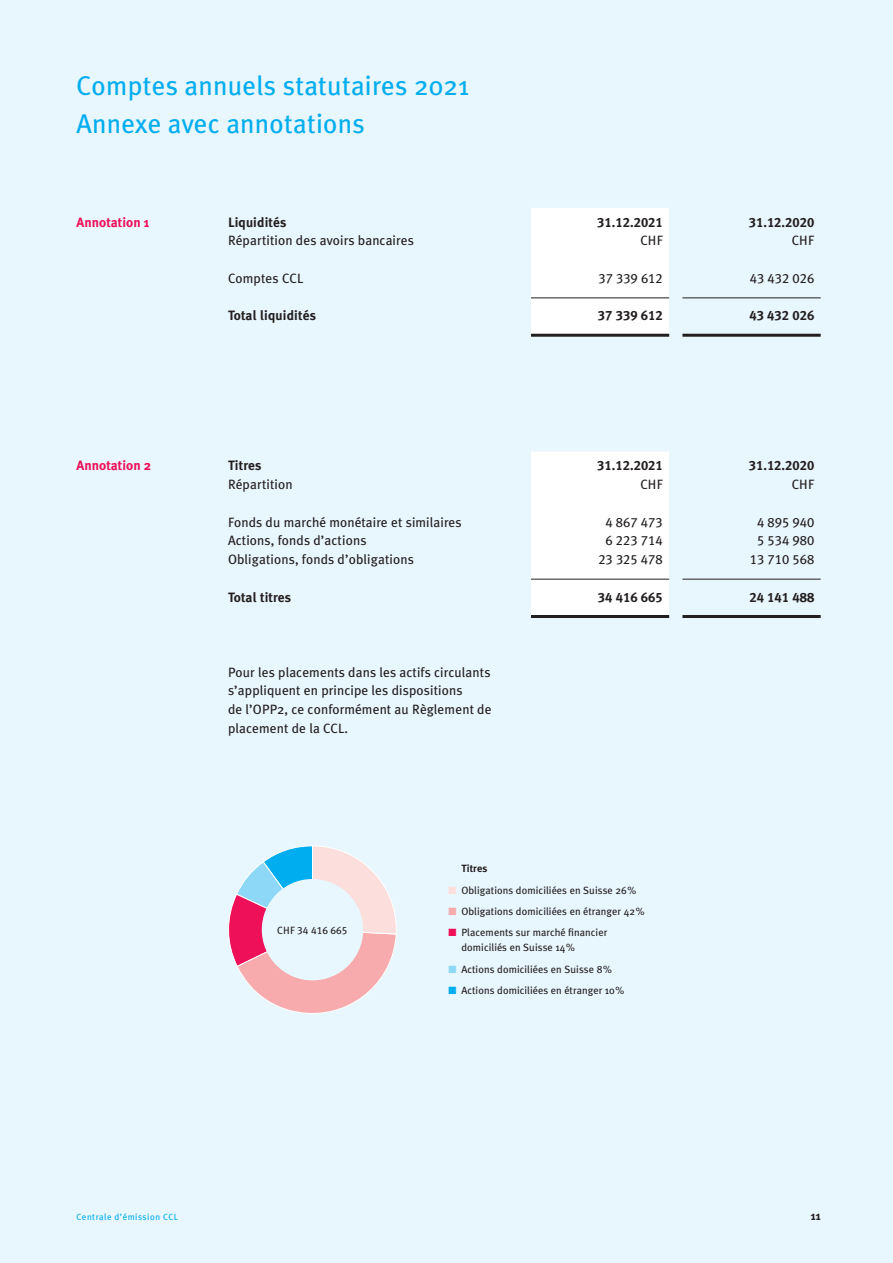
<style>
.page{position:relative;width:893px;height:1263px;background:#e8f6fd}
.page>*{position:absolute;margin:0;border:0;box-sizing:border-box;transform-origin:0 0}
.t1{font:27px/37.5px "Meta Plus";letter-spacing:.01em;color:#00aeef}
.t2{font:13.5px/18.8px "Meta Plus";letter-spacing:.01em;color:#231f20}
.t3{font:13.5px "Meta Plus Bold Caps";letter-spacing:.005em;color:#231f20}
.t4{font:13.5px "Meta Plus Book Caps";letter-spacing:.005em;color:#231f20}
.t5{font:700 13.5px "Meta Plus";letter-spacing:.01em;color:#231f20}
.t6{font:700 13.5px "Meta Plus";letter-spacing:.005em;color:#ee1059}
.t7{font:700 12px "Meta Plus";color:#231f20}
.t8{font:10.5px/15px "Meta Plus";letter-spacing:.01em;color:#231f20}
.t9{font:10.5px "Meta Plus Book Caps";letter-spacing:.005em;color:#231f20}
.t10{font:700 10.5px "Meta Plus";letter-spacing:.01em;color:#231f20}
.t11{font:9px "Meta Plus";letter-spacing:.055em;color:#00aeef}
.s1{color:#fcdedb}
.s2{color:#f8abad}
.s3{color:#ee1059}
.s4{color:#8dd7f7}
.s5{color:#00aeef}
</style>
<div class="page">
<div style="left:531px;top:208px;width:138px;height:126px;background:#fff"></div>
<hr style="left:531px;top:297px;width:138px;height:1px;background:#231f20">
<hr style="left:682px;top:297px;width:139px;height:1px;background:#231f20">
<hr style="left:531px;top:334px;width:138px;height:3px;background:#231f20">
<hr style="left:682px;top:334px;width:139px;height:3px;background:#231f20">
<div style="left:531px;top:452px;width:138px;height:163px;background:#fff"></div>
<hr style="left:531px;top:579px;width:138px;height:1px;background:#231f20">
<hr style="left:682px;top:579px;width:139px;height:1px;background:#231f20">
<hr style="left:531px;top:615px;width:138px;height:3px;background:#231f20">
<hr style="left:682px;top:615px;width:139px;height:3px;background:#231f20">
<svg style="left:228px;top:845px;width:169px;height:169px"></svg>
<div style="left:262px;top:879px;width:101px;height:101px;background:#e8f6fd;border-radius:50%"></div>
<h1 class="t1" style="left:77px;top:67px;width:394px">Comptes annuels statutaires 2021<br>Annexe avec annotations</h1>
<p class="t6" style="left:77px;top:214px;width:75px">Annotation 1</p>
<p class="t6" style="left:77px;top:458px;width:76px">Annotation 2</p>
<p class="t5" style="left:228px;top:214px;width:60px">Liquidités</p>
<p class="t3" style="left:597px;top:214px;width:67px">31.12.2021</p>
<p class="t3" style="left:749px;top:214px;width:67px">31.12.2020</p>
<p class="t2" style="left:228px;top:231px;width:187px">Répartition des avoirs bancaires</p>
<p class="t4" style="left:640px;top:233px;width:24px">CHF</p>
<p class="t4" style="left:792px;top:233px;width:24px">CHF</p>
<p class="t2" style="left:228px;top:269px;width:77px">Comptes CCL</p>
<p class="t4" style="left:598px;top:270px;width:66px">37 339 612</p>
<p class="t4" style="left:750px;top:270px;width:66px">43 432 026</p>
<p class="t5" style="left:228px;top:308px;width:90px">Total liquidités</p>
<p class="t3" style="left:598px;top:308px;width:66px">37 339 612</p>
<p class="t3" style="left:749px;top:308px;width:66px">43 432 026</p>
<p class="t5" style="left:228px;top:458px;width:35px">Titres</p>
<p class="t3" style="left:597px;top:458px;width:67px">31.12.2021</p>
<p class="t3" style="left:749px;top:458px;width:67px">31.12.2020</p>
<p class="t2" style="left:228px;top:475px;width:66px">Répartition</p>
<p class="t4" style="left:640px;top:477px;width:24px">CHF</p>
<p class="t4" style="left:792px;top:477px;width:24px">CHF</p>
<p class="t2" style="left:228px;top:512px;width:235px">Fonds du marché monétaire et similaires</p>
<p class="t4" style="left:605px;top:514px;width:59px">4 867 473</p>
<p class="t4" style="left:757px;top:514px;width:59px">4 895 940</p>
<p class="t2" style="left:228px;top:531px;width:140px">Actions, fonds d’actions</p>
<p class="t4" style="left:606px;top:533px;width:59px">6 223 714</p>
<p class="t4" style="left:757px;top:533px;width:59px">5 534 980</p>
<p class="t2" style="left:228px;top:550px;width:187px">Obligations, fonds d’obligations</p>
<p class="t4" style="left:598px;top:552px;width:66px">23 325 478</p>
<p class="t4" style="left:750px;top:552px;width:66px">13 710 568</p>
<p class="t5" style="left:228px;top:589px;width:65px">Total titres</p>
<p class="t3" style="left:598px;top:589px;width:66px">34 416 665</p>
<p class="t3" style="left:749px;top:589px;width:66px">24 141 488</p>
<p class="t2" style="left:228px;top:662px;width:265px">Pour les placements dans les actifs circulants s’appliquent en principe les dispositions<br>de l’OPP2, ce conformément au Règlement de placement de la CCL.</p>
<p class="t9" style="left:277px;top:924px;width:72px">CHF 34 416 665</p>
<p class="t10" style="left:461px;top:862px;width:28px">Titres</p>
<p class="t8" style="left:449px;top:882px;width:189px"><span class="s1">■</span> Obligations domiciliées en Suisse 26%</p>
<p class="t8" style="left:449px;top:904px;width:197px"><span class="s2">■</span> Obligations domiciliées en étranger 42%</p>
<p class="t8" style="left:461px;top:925px;width:147px;text-indent:-13px"><span class="s3">■</span> Placements sur marché financier domiciliés en Suisse 14%</p>
<p class="t8" style="left:449px;top:961px;width:165px"><span class="s4">■</span> Actions domiciliées en Suisse 8%</p>
<p class="t8" style="left:449px;top:983px;width:177px"><span class="s5">■</span> Actions domiciliées en étranger 10%</p>
<p class="t11" style="left:77px;top:1212px;width:103px">Centrale d’émission CCL</p>
<p class="t7" style="left:811px;top:1209px;width:12px">11</p>
</div>
